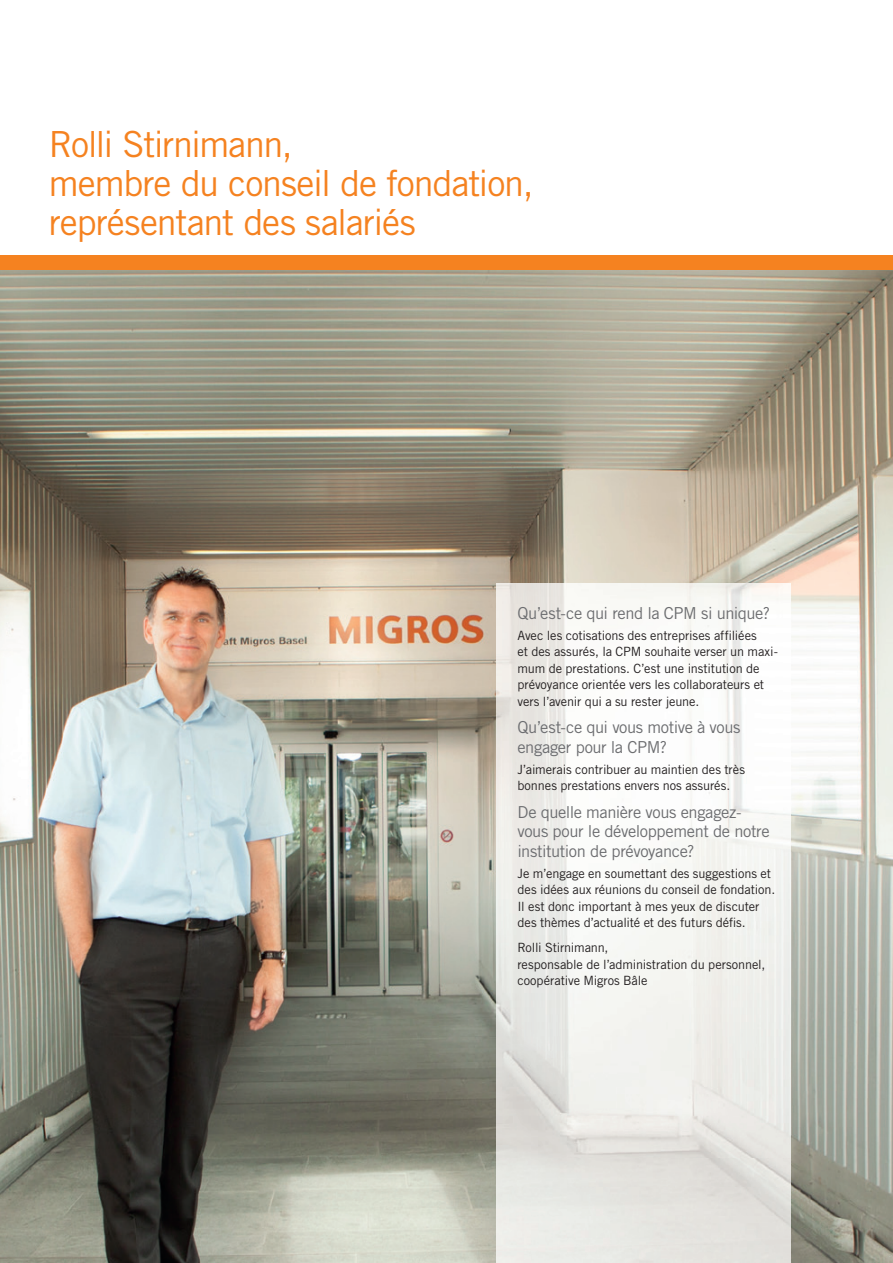
<style>
.page{position:relative;width:893px;height:1263px;background:#fff}
.page>*{position:absolute;margin:0;border:0;box-sizing:border-box;transform-origin:0 0}
.t1{font:36px/39px "Trade Gothic LT Std";letter-spacing:-.035em;color:#f58220}
.t2{font:16.5px/19.5px "Trade Gothic LT Std";letter-spacing:-.025em;color:#6c6d70}
.t3{font:12.75px/16.5px "Trade Gothic LT Std";letter-spacing:-.005em;color:#231f20}
</style>
<div class="page">
<img style="left:0;top:270px;width:893px;height:993px">
<img style="left:791px;top:584px;width:1px;height:679px">
<img style="left:496px;top:584px;width:295px;height:679px">
<div style="left:0;top:255px;width:893px;height:15px;background:#f58220"></div>
<h1 class="t1" style="left:49px;top:125px;width:486px">Rolli Stirnimann,<br>membre du conseil de fondation, représentant des salariés</h1>
<p class="t2" style="left:517px;top:603px;width:254px">Qu’est-ce qui rend la CPM si unique?</p>
<p class="t3" style="left:517px;top:627px;width:262px">Avec les cotisations des entreprises affiliées<br>et des assurés, la CPM souhaite verser un maxi&shy;mum de prestations. C’est une institution de prévoyance orientée vers les collaborateurs et vers l’avenir qui a su rester jeune.</p>
<p class="t2" style="left:517px;top:718px;width:225px">Qu’est-ce qui vous motive à vous engager pour la CPM?</p>
<p class="t3" style="left:517px;top:761px;width:229px">J’aimerais contribuer au maintien des très bonnes prestations envers nos assurés.</p>
<p class="t2" style="left:517px;top:802px;width:254px">De quelle manière vous engagez&shy;vous pour le développement de notre institution de prévoyance?</p>
<p class="t3" style="left:517px;top:865px;width:259px">Je m’engage en soumettant des suggestions et des idées aux réunions du conseil de fondation.<br>Il est donc important à mes yeux de discuter des thèmes d’actualité et des futurs défis.</p>
<p class="t3" style="left:517px;top:939px;width:249px">Rolli Stirnimann,<br>responsable de l’administration du personnel, coopérative Migros Bâle</p>
</div>
